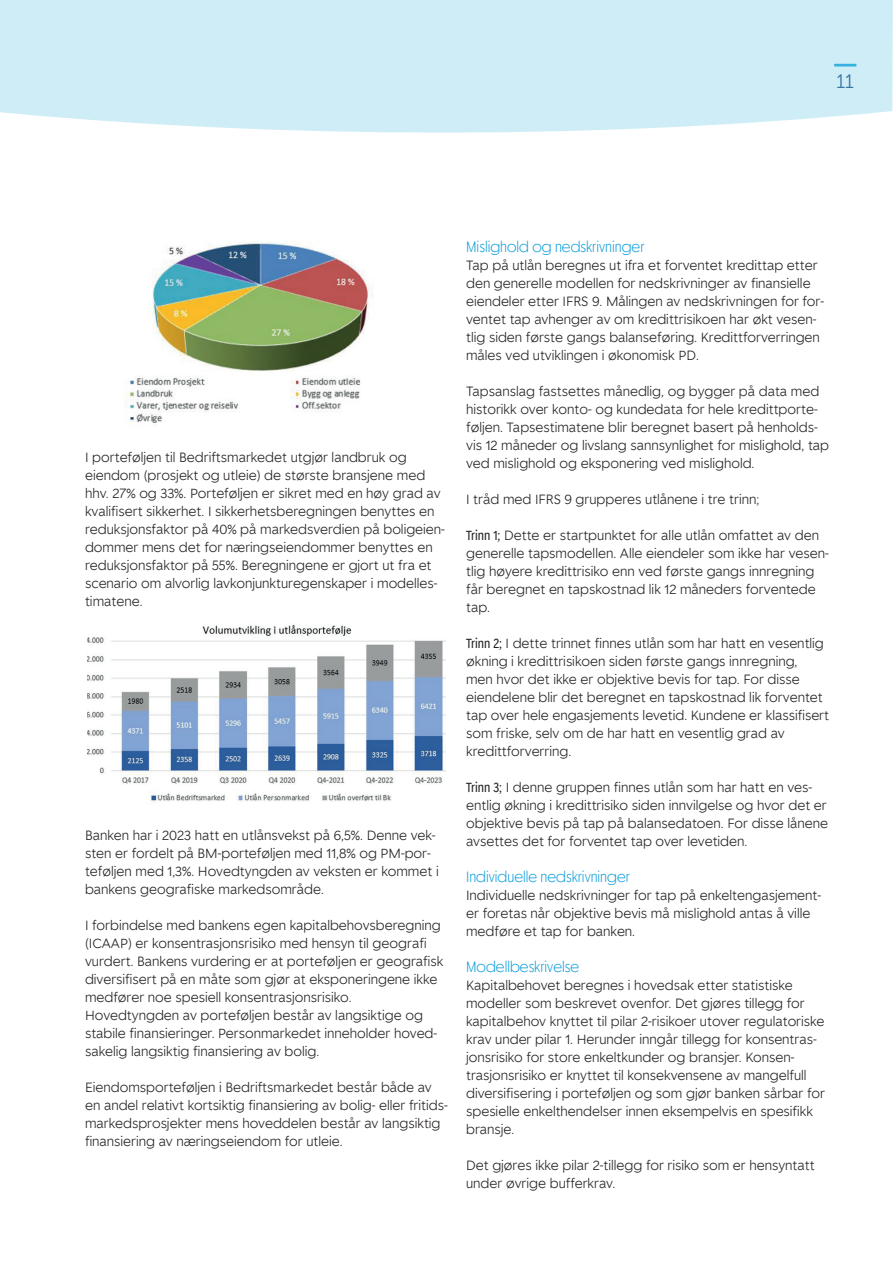
<style>
.page{position:relative;width:893px;height:1263px;background:#fff}
.page>*{position:absolute;margin:0;border:0;box-sizing:border-box;transform-origin:0 0}
.t1{font:19.5px "Museo Sans Rounded 300";color:#083879}
.t2{font:300 15px "Spare Bank 1 Title";color:#069ad9}
.t3{font:300 13.05px/18px "Spare Bank 1";color:#231f20}
.s1{font-family:"Spare Bank 1 Title";font-weight:400}
</style>
<div class="page">
<img style="left:124px;top:241px;width:249px;height:183px">
<img style="left:88px;top:624px;width:357px;height:179px">
<div style="left:0;top:0;width:893px;height:133px;background:#ceedf7"></div>
<h1 class="t1" style="left:837px;top:71px;width:19px">11</h1>
<p class="t3" style="left:85px;top:448px;width:361px">I porteføljen til Bedriftsmarkedet utgjør landbruk og eiendom (prosjekt og utleie) de største bransjene med hhv. 27% og 33%. Porteføljen er sikret med en høy grad av kvalifisert sikkerhet. I sikkerhetsberegningen benyttes en reduksjonsfaktor på 40% på markedsverdien på boligeien&shy;dommer mens det for næringseiendommer benyttes en reduksjonsfaktor på 55%. Beregningene er gjort ut fra et scenario om alvorlig lavkonjunkturegenskaper i modelles&shy;timatene.</p>
<p class="t3" style="left:85px;top:826px;width:355px">Banken har i 2023 hatt en utlånsvekst på 6,5%. Denne vek&shy;sten er fordelt på BM-porteføljen med 11,8% og PM-por&shy;teføljen med 1,3%. Hovedtyngden av veksten er kommet i bankens geografiske markedsområde.</p>
<p class="t3" style="left:85px;top:916px;width:360px">I forbindelse med bankens egen kapitalbehovsberegning (ICAAP) er konsentrasjonsrisiko med hensyn til geografi vurdert. Bankens vurdering er at porteføljen er geografisk diversifisert på en måte som gjør at eksponeringene ikke medfører noe spesiell konsentrasjonsrisiko.<br>Hovedtyngden av porteføljen består av langsiktige og stabile finansieringer. Personmarkedet inneholder hoved&shy;sakelig langsiktig finansiering av bolig.</p>
<p class="t3" style="left:85px;top:1078px;width:364px">Eiendomsporteføljen i Bedriftsmarkedet består både av en andel relativt kortsiktig finansiering av bolig- eller fritids&shy;markedsprosjekter mens hoveddelen består av langsiktig finansiering av næringseiendom for utleie.</p>
<p class="t2" style="left:466px;top:237px;width:180px">Mislighold og nedskrivninger</p>
<p class="t3" style="left:466px;top:256px;width:359px">Tap på utlån beregnes ut ifra et forventet kredittap etter den generelle modellen for nedskrivninger av finansielle eiendeler etter IFRS 9. Målingen av nedskrivningen for for&shy;ventet tap avhenger av om kredittrisikoen har økt vesen&shy;tlig siden første gangs balanseføring. Kredittforverringen måles ved utviklingen i økonomisk PD.</p>
<p class="t3" style="left:466px;top:382px;width:365px">Tapsanslag fastsettes månedlig, og bygger på data med historikk over konto- og kundedata for hele kredittporte&shy;føljen. Tapsestimatene blir beregnet basert på henholds&shy;vis 12 måneder og livslang sannsynlighet for mislighold, tap ved mislighold og eksponering ved mislighold.</p>
<p class="t3" style="left:466px;top:490px;width:295px">I tråd med IFRS 9 grupperes utlånene i tre trinn;</p>
<p class="t3" style="left:466px;top:526px;width:364px"><span class="s1">Trinn 1;</span> Dette er startpunktet for alle utlån omfattet av den generelle tapsmodellen. Alle eiendeler som ikke har vesen&shy;tlig høyere kredittrisiko enn ved første gangs innregning får beregnet en tapskostnad lik 12 måneders forventede tap.</p>
<p class="t3" style="left:466px;top:634px;width:365px"><span class="s1">Trinn 2;</span> I dette trinnet finnes utlån som har hatt en vesentlig økning i kredittrisikoen siden første gangs innregning,<br>men hvor det ikke er objektive bevis for tap. For disse eiendelene blir det beregnet en tapskostnad lik forventet tap over hele engasjements levetid. Kundene er klassifisert som friske, selv om de har hatt en vesentlig grad av kredittforverring.</p>
<p class="t3" style="left:466px;top:778px;width:364px"><span class="s1">Trinn 3;</span> I denne gruppen finnes utlån som har hatt en ves&shy;entlig økning i kredittrisiko siden innvilgelse og hvor det er objektive bevis på tap på balansedatoen. For disse lånene avsettes det for forventet tap over levetiden.</p>
<p class="t2" style="left:466px;top:867px;width:165px">Individuelle nedskrivninger</p>
<p class="t3" style="left:466px;top:886px;width:357px">Individuelle nedskrivninger for tap på enkeltengasjement&shy;er foretas når objektive bevis må mislighold antas å ville medføre et tap for banken.</p>
<p class="t2" style="left:466px;top:957px;width:115px">Modellbeskrivelse</p>
<p class="t3" style="left:466px;top:976px;width:360px">Kapitalbehovet beregnes i hovedsak etter statistiske modeller som beskrevet ovenfor. Det gjøres tillegg for kapitalbehov knyttet til pilar 2-risikoer utover regulatoriske krav under pilar 1. Herunder inngår tillegg for konsentras&shy;jonsrisiko for store enkeltkunder og bransjer. Konsen&shy;trasjonsrisiko er knyttet til konsekvensene av mangelfull diversifisering i porteføljen og som gjør banken sårbar for spesielle enkelthendelser innen eksempelvis en spesifikk bransje.</p>
<p class="t3" style="left:466px;top:1156px;width:350px">Det gjøres ikke pilar 2-tillegg for risiko som er hensyntatt under øvrige bufferkrav.</p>
</div>
